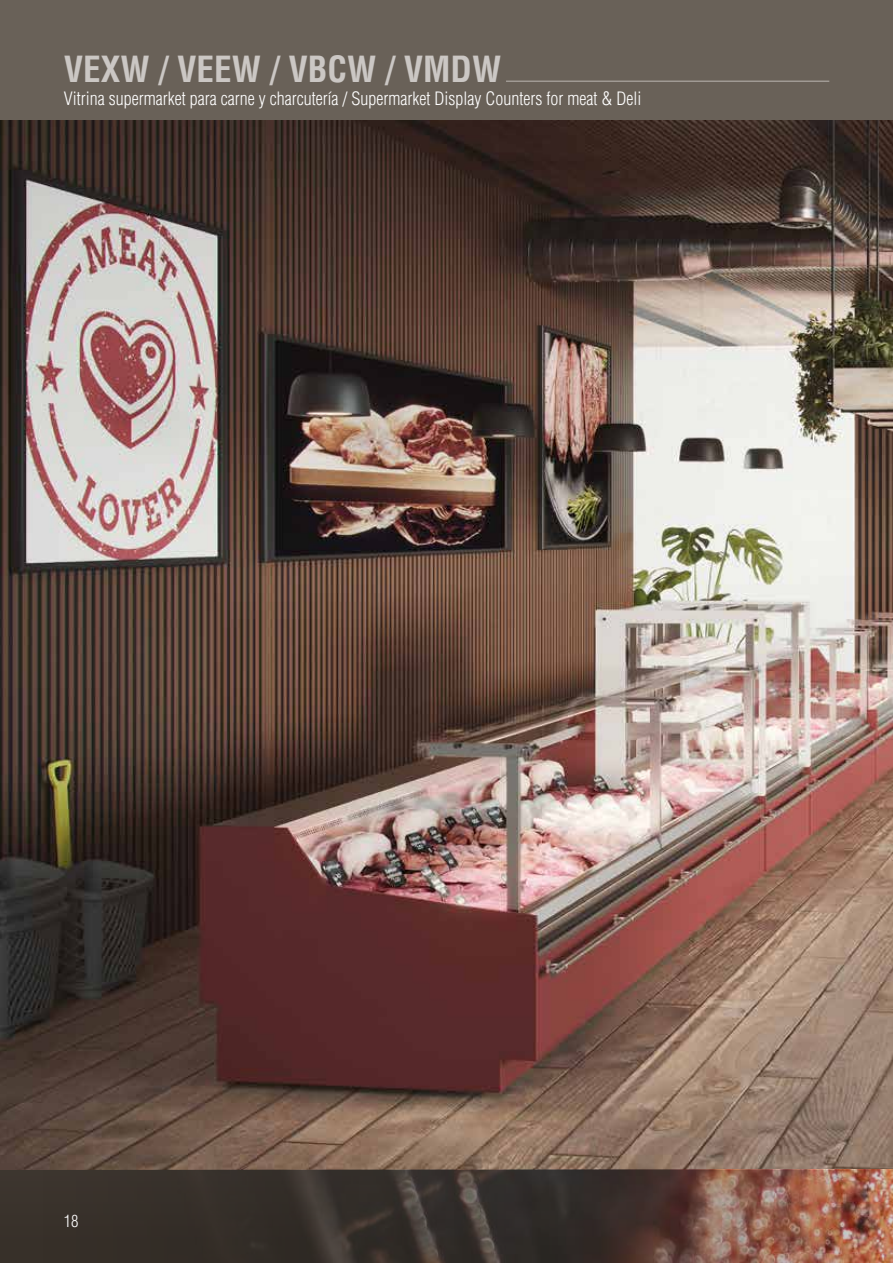
<style>
.page{position:relative;width:893px;height:1263px;background:#696158}
.page>*{position:absolute;margin:0;border:0;box-sizing:border-box;transform-origin:0 0}
.t1{font:700 condensed 35.1px "Helvetica LT Std";color:#cbc7c4}
.t2{font:300 condensed 18px "Helvetica LT Std";color:#fff}
.t3{font:300 condensed 16.5px "Helvetica LT Std";color:#fff}
</style>
<div class="page">
<img style="left:0;top:230px;width:893px;height:1033px">
<svg style="left:0;top:120px;width:893px;height:110px;background:#40312b"></svg>
<hr style="left:506px;top:81px;width:323px;height:1px;background:#bbb6b2">
<h1 class="t1" style="left:64px;top:47px;width:439px">VEXW / VEEW / VBCW / VMDW</h1>
<p class="t2" style="left:64px;top:87px;width:579px">Vitrina supermarket para carne y charcutería / Supermarket Display Counters for meat &amp; Deli</p>
<p class="t3" style="left:64px;top:1211px;width:16px">18</p>
</div>
